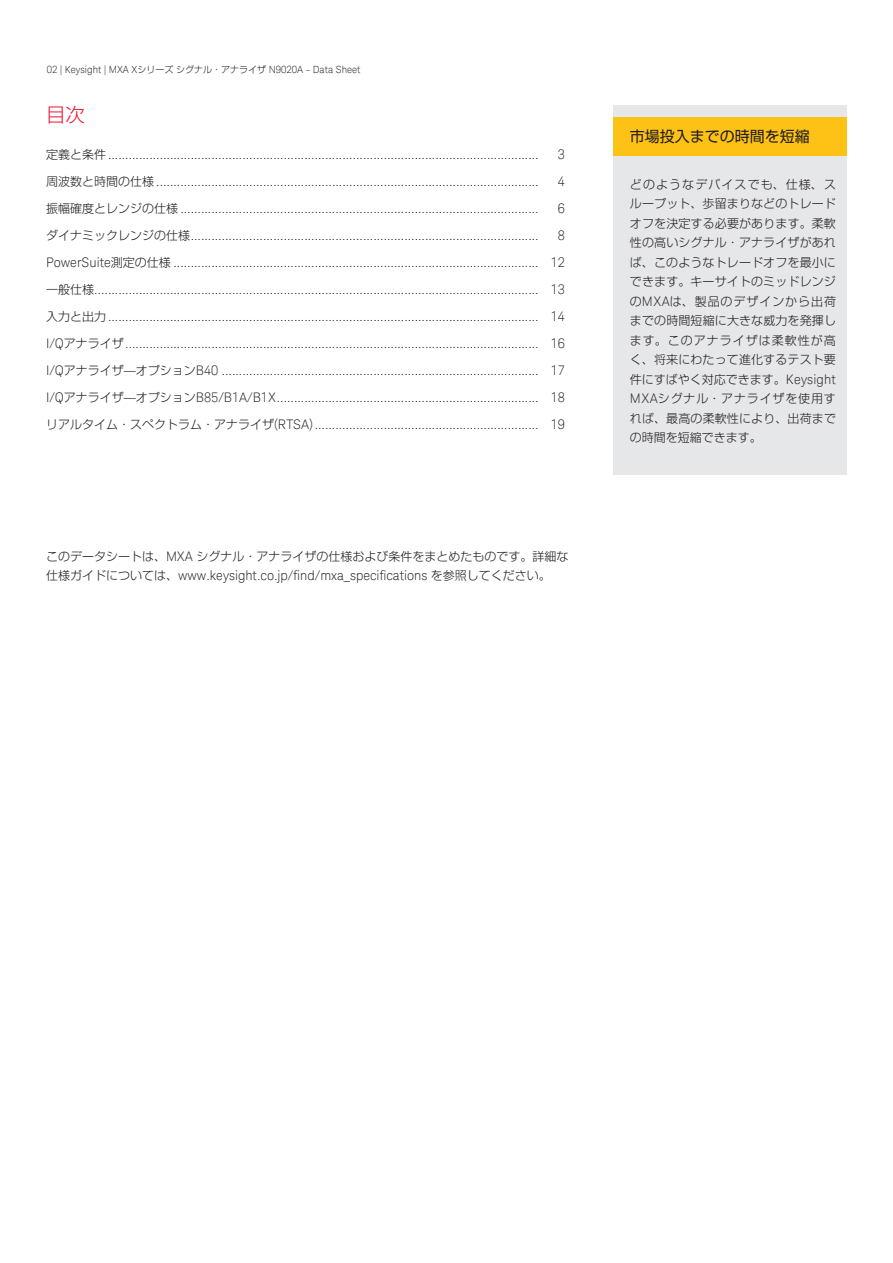
<style>
.page{position:relative;width:893px;height:1263px;background:#fff}
.page>*{position:absolute;margin:0;border:0;box-sizing:border-box;transform-origin:0 0}
.t1{font:300 19.5px "Shin Go Pro";color:#ed1a36}
.t2{font:15px "Shin Go Pro";color:#231f20}
.t3{font:300 13.2px/27px "Keysight Sans";color:#231f20;text-align:justify}
.t4{font:300 12px/19.5px "Shin Go Pro";color:#231f20;text-align:justify}
.t5{font:300 9.9px "Keysight Sans";color:#231f20}
.s1{font-family:"Shin Go Pro";font-size:9px}
.s2{font-family:"Shin Go Pro";font-size:12px}
.s3{font-family:"Keysight Sans";font-size:13.2px}
</style>
<div class="page">
<div style="left:613px;top:105px;width:234px;height:370px;background:#e6e7e9"></div>
<div style="left:613px;top:117px;width:234px;height:39px;background:#fec216"></div>
<p class="t5" style="left:47px;top:64px;width:315px">02 | Keysight | MXA X<span class="s1">シリーズシグナル・アナライザ</span> N9020A - Data Sheet</p>
<h1 class="t1" style="left:46px;top:98px;width:40px">目次</h1>
<p class="t3" style="left:46px;top:141px;width:494px"><span class="s2">定義と条件</span> .............................................................................................................................</p>
<p class="t3" style="left:558px;top:141px;width:9px">3</p>
<p class="t3" style="left:46px;top:168px;width:494px"><span class="s2">周波数と時間の仕様</span> ...............................................................................................................</p>
<p class="t3" style="left:558px;top:168px;width:9px">4</p>
<p class="t3" style="left:46px;top:195px;width:494px"><span class="s2">振幅確度とレンジの仕様</span> ........................................................................................................</p>
<p class="t3" style="left:558px;top:195px;width:9px">6</p>
<p class="t3" style="left:46px;top:222px;width:494px"><span class="s2">ダイナミックレンジの仕様</span> .....................................................................................................</p>
<p class="t3" style="left:46px;top:222px;width:521px;text-indent:512px">8<br>PowerSuite<span class="s2">測定の仕様</span> .......................................................................................................... 12<span class="s2">一般仕様</span> ................................................................................................................................. 13<span class="s2">入力と出力</span> ............................................................................................................................. 14<br>I/Q<span class="s2">アナライザ</span> ........................................................................................................................ 16<br>I/Q<span class="s2">アナライザ̶オプション</span>B40 ............................................................................................ 17<br>I/Q<span class="s2">アナライザ̶オプション</span>B85/B1A/B1X ............................................................................ 18<span class="s2">リアルタイム・スペクトラム・アナライザ</span>(RTSA) ................................................................. 19</p>
<p class="t4" style="left:46px;top:545px;width:524px">このデータシートは、<span class="s3">MXA</span> シグナル・アナライザの仕様および条件をまとめたものです。詳細な</p>
<p class="t3" style="left:46px;top:562px;width:506px"><span class="s2">仕様ガイドについては、</span>www.keysight.co.jp/find/mxa_specifications <span class="s2">を参照してください。</span></p>
<p class="t2" style="left:630px;top:124px;width:181px">市場投入までの時間を短縮</p>
<p class="t4" style="left:630px;top:173px;width:208px">どのようなデバイスでも、仕様、スループット、歩留まりなどのトレードオフを決定する必要があります。柔軟性の高いシグナル・アナライザがあれば、このようなトレードオフを最小にできます。キーサイトのミッドレンジの<span class="s3">MXA</span>は、製品のデザインから出荷までの時間短縮に大きな威力を発揮します。このアナライザは柔軟性が高く、将来にわたって進化するテスト要件にすばやく対応できます。<span class="s3">Keysight MXA</span>シグナル・アナライザを使用すれば、最高の柔軟性により、出荷までの時間を短縮できます。</p>
</div>
